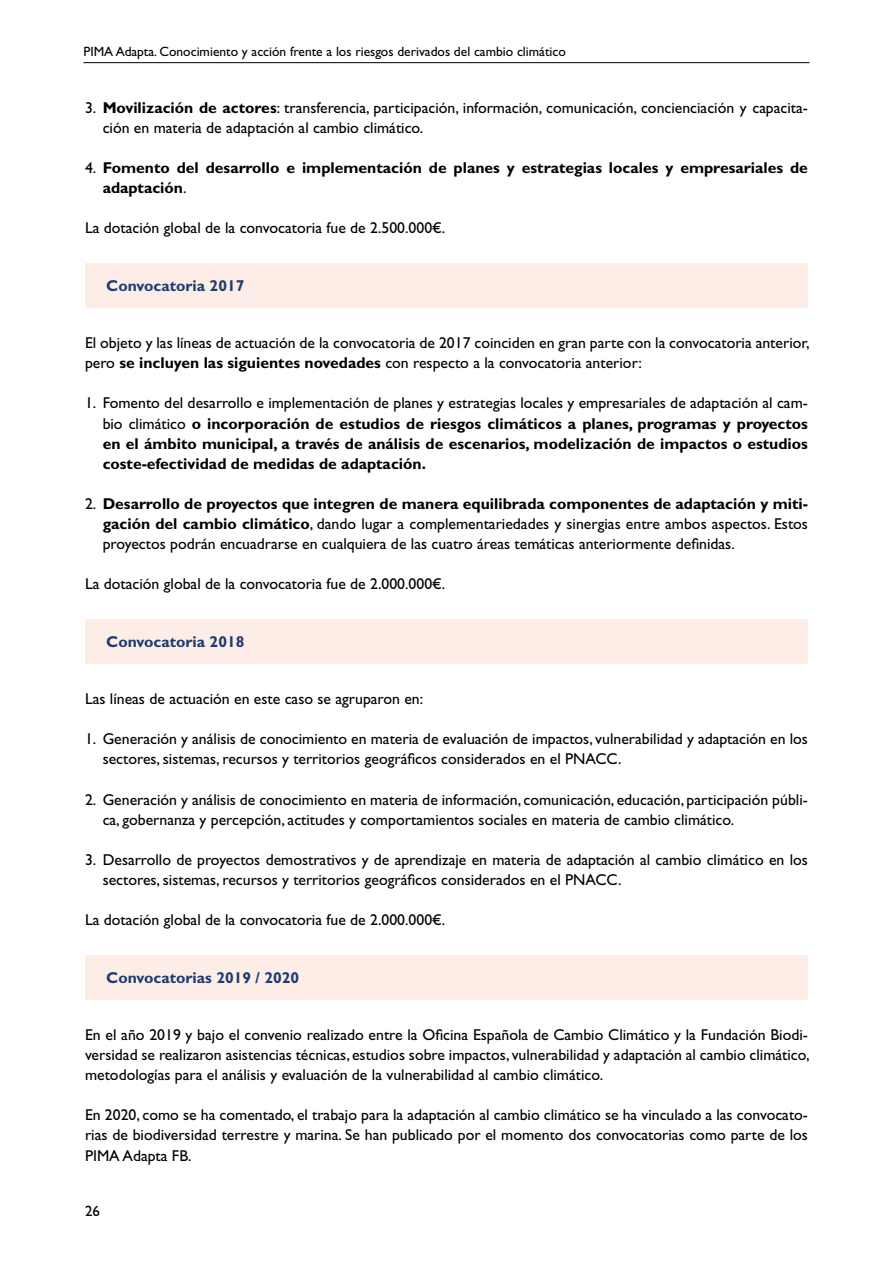
<style>
.page{position:relative;width:893px;height:1263px;background:#fff}
.page>*{position:absolute;margin:0;border:0;box-sizing:border-box;transform-origin:0 0}
.t1{font:15.75px/20.1px "Gill Sans Std";color:#000}
.t2{font:700 15.75px/20.1px "Gill Sans Std";color:#000}
.t3{font:700 15.75px "Gill Sans Std";color:#1f3b71}
.t4{font:15px "Gill Sans Std";color:#000}
.t5{font:13.5px "Gill Sans Std";color:#000}
.s1{font-weight:700}
.s2{font-weight:400}
</style>
<div class="page">
<hr style="left:83px;top:62px;width:726px;height:1px;background:#000">
<div style="left:85px;top:263px;width:723px;height:45px;background:#fdede7"></div>
<div style="left:85px;top:619px;width:723px;height:45px;background:#fdede7"></div>
<div style="left:85px;top:955px;width:723px;height:45px;background:#fdede7"></div>
<p class="t5" style="left:83px;top:44px;width:484px">PIMA Adapta. Conocimiento y acción frente a los riesgos derivados del cambio climático</p>
<p class="t1" style="left:103px;top:98px;width:707px;text-indent:-18px">3. <span class="s1">Movilización de actores</span>: transferencia, participación, información, comunicación, concienciación y capacita&shy;ción en materia de adaptación al cambio climático.</p>
<p class="t2" style="left:103px;top:158px;width:707px;text-indent:-18px"><span class="s2">4.</span> Fomento del desarrollo e implementación de planes y estrategias locales y empresariales de adaptación<span class="s2">.</span></p>
<p class="t1" style="left:85px;top:218px;width:362px">La dotación global de la convocatoria fue de 2.500.000€.</p>
<p class="t3" style="left:106px;top:276px;width:140px">Convocatoria 2017</p>
<p class="t1" style="left:85px;top:333px;width:726px">El objeto y las líneas de actuación de la convocatoria de 2017 coinciden en gran parte con la convocatoria anterior, pero <span class="s1">se incluyen las siguientes novedades</span> con respecto a la convocatoria anterior:</p>
<p class="t2" style="left:103px;top:393px;width:707px;text-align:justify;text-indent:-18px"><span class="s2">1. Fomento del desarrollo e implementación de planes y estrategias locales y empresariales de adaptación al cam&shy;bio climático</span> o incorporación de estudios de riesgos climáticos a planes, programas y proyectos en el ámbito municipal, a través de análisis de escenarios, modelización de impactos o estudios coste-efectividad de medidas de adaptación.</p>
<p class="t1" style="left:103px;top:494px;width:707px;text-align:justify;text-indent:-18px">2. <span class="s1">Desarrollo de proyectos que integren de manera equilibrada componentes de adaptación y miti&shy;gación del cambio climático</span>, dando lugar a complementariedades y sinergias entre ambos aspectos. Estos proyectos podrán encuadrarse en cualquiera de las cuatro áreas temáticas anteriormente definidas.</p>
<p class="t1" style="left:85px;top:574px;width:362px">La dotación global de la convocatoria fue de 2.000.000€.</p>
<p class="t3" style="left:106px;top:632px;width:140px">Convocatoria 2018</p>
<p class="t1" style="left:85px;top:689px;width:340px">Las líneas de actuación en este caso se agruparon en:</p>
<p class="t1" style="left:103px;top:729px;width:707px;text-indent:-18px">1. Generación y análisis de conocimiento en materia de evaluación de impactos, vulnerabilidad y adaptación en los sectores, sistemas, recursos y territorios geográficos considerados en el PNACC.</p>
<p class="t1" style="left:103px;top:789px;width:707px;text-indent:-18px">2. Generación y análisis de conocimiento en materia de información, comunicación, educación, participación públi&shy;ca, gobernanza y percepción, actitudes y comportamientos sociales en materia de cambio climático.</p>
<p class="t1" style="left:103px;top:850px;width:707px;text-indent:-18px">3. Desarrollo de proyectos demostrativos y de aprendizaje en materia de adaptación al cambio climático en los sectores, sistemas, recursos y territorios geográficos considerados en el PNACC.</p>
<p class="t1" style="left:85px;top:910px;width:362px">La dotación global de la convocatoria fue de 2.000.000€.</p>
<p class="t3" style="left:106px;top:968px;width:194px">Convocatorias 2019 / 2020</p>
<p class="t1" style="left:85px;top:1025px;width:726px;text-align:justify">En el año 2019 y bajo el convenio realizado entre la Oficina Española de Cambio Climático y la Fundación Biodi&shy;versidad se realizaron asistencias técnicas, estudios sobre impactos, vulnerabilidad y adaptación al cambio climático, metodologías para el análisis y evaluación de la vulnerabilidad al cambio climático.</p>
<p class="t1" style="left:85px;top:1105px;width:724px;text-align:justify">En 2020, como se ha comentado, el trabajo para la adaptación al cambio climático se ha vinculado a las convocato&shy;rias de biodiversidad terrestre y marina. Se han publicado por el momento dos convocatorias como parte de los PIMA Adapta FB.</p>
<p class="t4" style="left:85px;top:1202px;width:16px">26</p>
</div>
